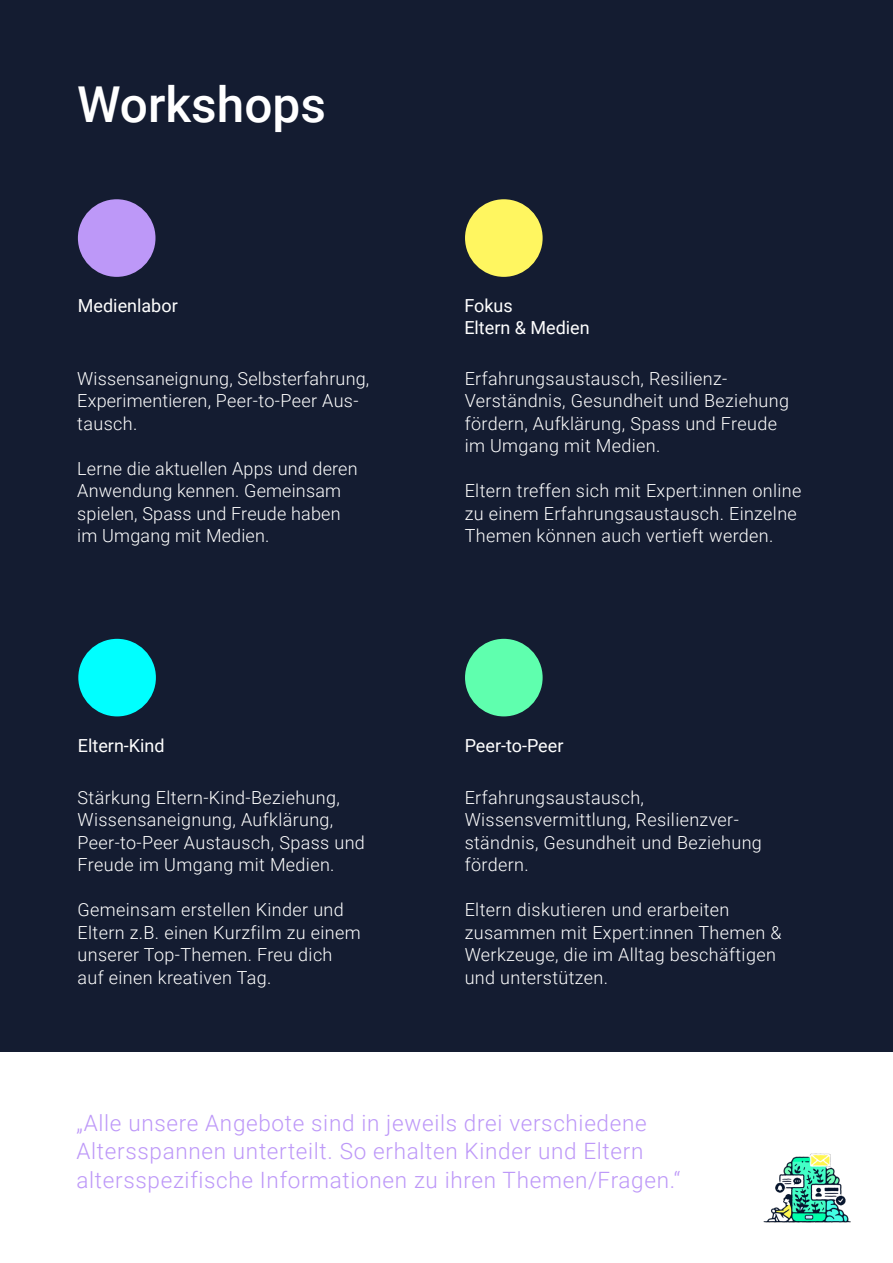
<style>
.page{position:relative;width:893px;height:1263px;background:#fff}
.page>*{position:absolute;margin:0;border:0;box-sizing:border-box;transform-origin:0 0}
.t1{font:500 49.5px "Roboto";color:#fff}
.t2{font:300 22.5px/28.5px "Roboto";letter-spacing:.03em;color:#bd98f8}
.t3{font:300 18px/22.5px "Roboto";letter-spacing:.02em;color:#fff}
.t4{font:18px/22.5px "Roboto";color:#fff}
</style>
<div class="page">
<div style="left:0;top:0;width:893px;height:1051px;background:#141c31"></div>
<div style="left:78px;top:199px;width:77px;height:78px;background:#bd98f8;border-radius:50%"></div>
<div style="left:465px;top:199px;width:78px;height:78px;background:#fff660;border-radius:50%"></div>
<div style="left:78px;top:639px;width:78px;height:77px;background:#0ff;border-radius:50%"></div>
<div style="left:465px;top:639px;width:78px;height:77px;background:#5fffae;border-radius:50%"></div>
<img style="left:763px;top:1153px;width:88px;height:70px">
<h1 class="t1" style="left:77px;top:70px;width:250px">Workshops</h1>
<p class="t4" style="left:78px;top:293px;width:101px">Medienlabor</p>
<p class="t4" style="left:464px;top:293px;width:127px">Fokus<br>Eltern &amp; Medien</p>
<p class="t3" style="left:77px;top:366px;width:293px">Wissensaneignung, Selbsterfahrung,<br>Experimentieren, Peer-to-Peer Aus&shy;tausch.</p>
<p class="t3" style="left:77px;top:456px;width:282px">Lerne die aktuellen Apps und deren<br>Anwendung kennen. Gemeinsam spielen, Spass und Freude haben im Umgang mit Medien.</p>
<p class="t3" style="left:465px;top:366px;width:326px">Erfahrungsaustausch, Resilienz-Verständnis, Gesundheit und Beziehung fördern, Aufklärung, Spass und Freude im Umgang mit Medien.</p>
<p class="t3" style="left:465px;top:479px;width:338px">Eltern treffen sich mit Expert:innen online zu einem Erfahrungsaustausch. Einzelne<br>Themen können auch vertieft werden.</p>
<p class="t4" style="left:78px;top:733px;width:88px">Eltern-Kind</p>
<p class="t4" style="left:465px;top:733px;width:100px">Peer-to-Peer</p>
<p class="t3" style="left:78px;top:785px;width:289px">Stärkung Eltern-Kind-Beziehung, Wissensaneignung, Aufklärung, Peer-to-Peer Austausch, Spass und Freude im Umgang mit Medien.</p>
<p class="t3" style="left:78px;top:898px;width:285px">Gemeinsam erstellen Kinder und<br>Eltern z.B. einen Kurzfilm zu einem unserer Top-Themen. Freu dich auf einen kreativen Tag.</p>
<p class="t3" style="left:465px;top:785px;width:299px">Erfahrungsaustausch,<br>Wissensvermittlung, Resilienzver&shy;ständnis, Gesundheit und Beziehung fördern.</p>
<p class="t3" style="left:465px;top:898px;width:318px">Eltern diskutieren und erarbeiten zusammen mit Expert:innen Themen &amp;<br>Werkzeuge, die im Alltag beschäftigen und unterstützen.</p>
<p class="t2" style="left:77px;top:1107px;width:606px">„Alle unsere Angebote sind in jeweils drei verschiedene<br>Altersspannen unterteilt. So erhalten Kinder und Eltern altersspezifische Informationen zu ihren Themen/Fragen.“</p>
</div>
